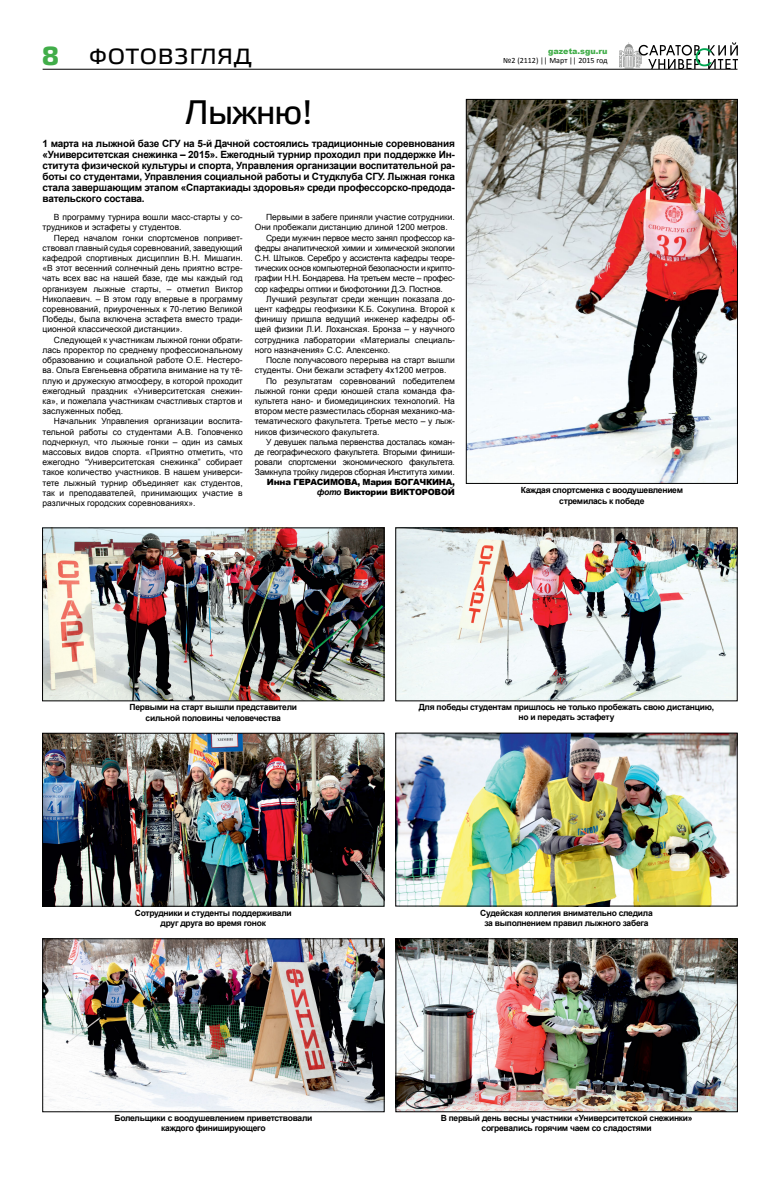
<style>
.page{position:relative;width:780px;height:1177px;background:#fff}
.page>*{position:absolute;margin:0;border:0;box-sizing:border-box;transform-origin:0 0}
.t1{font:34px "Elektra Text Pro";color:#000}
.t2{font:700 26px "Elektra Text Pro";color:#41ad49;scale:1.07 1}
.t3{font:22px "Elektra Text Pro";color:#000}
.t4{font:700 10px/11px "Arial";letter-spacing:-.02em;color:#000;text-align:justify}
.t5{font:8.5px/10.2px "Arial";color:#000;text-align:justify}
.t6{font:700 8.5px/10.2px "Arial";letter-spacing:-.03em;color:#000;text-align:center}
.t7{font:8.5px "Arial";letter-spacing:-.03em;color:#000}
.t8{font:8.5px "Arial";letter-spacing:-.02em;color:#000}
.t9{font:900 8.5px/10px "Arial";letter-spacing:-.03em;color:#000}
.t10{font:8px "Calibri";color:#000}
.t11{font:900 8px "Arial";color:#41ad49}
.s1{font-weight:700;font-style:italic}
</style>
<div class="page">
<img style="left:619px;top:43px;width:118px;height:25px">
<hr style="left:43px;top:69px;width:694px;height:1px;background:#000">
<img style="left:468px;top:101px;width:267px;height:380px">
<div style="left:466px;top:99px;width:271px;height:384px;border:1px solid #000"></div>
<img style="left:44px;top:735px;width:338px;height:169px">
<div style="left:42px;top:733px;width:342px;height:173px;border:1px solid #000"></div>
<img style="left:44px;top:529px;width:338px;height:170px">
<div style="left:42px;top:527px;width:342px;height:174px;border:1px solid #000"></div>
<img style="left:45px;top:940px;width:337px;height:169px">
<div style="left:43px;top:938px;width:341px;height:173px;border:1px solid #000"></div>
<img style="left:397px;top:529px;width:338px;height:170px">
<div style="left:395px;top:527px;width:342px;height:174px;border:1px solid #000"></div>
<img style="left:397px;top:735px;width:338px;height:169px">
<div style="left:395px;top:733px;width:342px;height:173px;border:1px solid #000"></div>
<img style="left:398px;top:940px;width:337px;height:169px">
<div style="left:396px;top:938px;width:341px;height:173px;border:1px solid #000"></div>
<h2 class="t2" style="left:42px;top:41px;width:18px">8</h2>
<p class="t10" style="left:503px;top:55px;width:106px">№2 (2112) || Март || 2015 год</p>
<p class="t11" style="left:548px;top:45px;width:61px">gazeta.sgu.ru</p>
<h3 class="t3" style="left:90px;top:45px;width:160px">Фотовзгляд</h3>
<h1 class="t1" style="left:184px;top:94px;width:130px">Лыжню!</h1>
<p class="t4" style="left:43px;top:138px;width:414px">1 марта на лыжной базе СГУ на 5-й Дачной состоялись традиционные соревнования «Университетская снежинка – 2015». Ежегодный турнир проходил при поддержке Ин&shy;ститута физической культуры и спорта, Управления организации воспитательной ра&shy;боты со студентами, Управления социальной работы и Студклуба СГУ. Лыжная гонка стала завершающим этапом «Спартакиады здоровья» среди профессорско-предода&shy;вательского состава.</p>
<p class="t5" style="left:43px;top:212px;width:202px;text-indent:11px">В программу турнира вошли масс-старты у со&shy;трудников и эстафеты у студентов.</p>
<p class="t5" style="left:43px;top:233px;width:202px;text-indent:11px">Перед началом гонки спортсменов попривет&shy;ствовал главный судья соревнований, заведующий кафедрой спортивных дисциплин В.Н. Мишагин. «В этот весенний солнечный день приятно встре&shy;чать всех вас на нашей базе, где мы каждый год организуем лыжные старты, – отметил Виктор Николаевич. – В этом году впервые в программу соревнований, приуроченных к 70-летию Великой Победы, была включена эстафета вместо тради&shy;ционной классической дистанции».</p>
<p class="t5" style="left:43px;top:335px;width:202px;text-indent:11px">Следующей к участникам лыжной гонки обрати&shy;лась проректор по среднему профессиональному образованию и социальной работе О.Е. Нестеро&shy;ва. Ольга Евгеньевна обратила внимание на ту тё&shy;плую и дружескую атмосферу, в которой проходит ежегодный праздник «Университетская снежин&shy;ка», и пожелала участникам счастливых стартов и заслуженных побед.</p>
<p class="t5" style="left:43px;top:416px;width:202px;text-indent:11px">Начальник Управления организации воспита&shy;тельной работы со студентами А.В. Головченко подчеркнул, что лыжные гонки – один из самых массовых видов спорта. «Приятно отметить, что ежегодно “Университетская снежинка” собирает такое количество участников. В нашем универси&shy;тете лыжный турнир объединяет как студентов, так и преподавателей, принимающих участие в различных городских соревнованиях».</p>
<p class="t5" style="left:266px;top:212px;width:190px">Первыми в забеге приняли участие сотрудники.</p>
<p class="t5" style="left:255px;top:222px;width:194px">Они пробежали дистанцию длиной 1200 метров.</p>
<p class="t7" style="left:266px;top:232px;width:190px">Среди мужчин первое место занял профессор ка-</p>
<p class="t7" style="left:255px;top:242px;width:202px">федры аналитической химии и химической экологии</p>
<p class="t7" style="left:255px;top:252px;width:202px">С.Н. Штыков. Серебро у ассистента кафедры теоре-</p>
<p class="t7" style="left:255px;top:263px;width:202px">тических основ компьютерной безопасности и крипто-</p>
<p class="t7" style="left:255px;top:273px;width:202px">графии Н.Н. Бондарева. На третьем месте – профес-</p>
<p class="t7" style="left:255px;top:283px;width:189px">сор кафедры оптики и биофотоники Д.Э. Постнов.</p>
<p class="t5" style="left:266px;top:294px;width:190px">Лучший результат среди женщин показала до-</p>
<p class="t5" style="left:255px;top:304px;width:202px">цент кафедры геофизики К.Б. Сокулина. Второй к</p>
<p class="t5" style="left:255px;top:314px;width:202px">финишу пришла ведущий инженер кафедры об-</p>
<p class="t5" style="left:255px;top:324px;width:202px">щей физики Л.И. Лоханская. Бронза – у научного</p>
<p class="t5" style="left:255px;top:335px;width:202px">сотрудника лаборатории «Материалы специаль-</p>
<p class="t5" style="left:255px;top:345px;width:137px">ного назначения» С.С. Алексенко.</p>
<p class="t5" style="left:266px;top:355px;width:190px">После получасового перерыва на старт вышли</p>
<p class="t5" style="left:255px;top:365px;width:193px">студенты. Они бежали эстафету 4х1200 метров.</p>
<p class="t5" style="left:266px;top:375px;width:190px">По результатам соревнований победителем</p>
<p class="t5" style="left:255px;top:386px;width:202px">лыжной гонки среди юношей стала команда фа-</p>
<p class="t5" style="left:255px;top:396px;width:202px">культета нано- и биомедицинских технологий. На</p>
<p class="t5" style="left:255px;top:406px;width:202px">втором месте разместилась сборная механико-ма-</p>
<p class="t5" style="left:255px;top:416px;width:202px">тематического факультета. Третье место – у лыж-</p>
<p class="t5" style="left:255px;top:426px;width:126px">ников физического факультета.</p>
<p class="t8" style="left:266px;top:436px;width:190px">У девушек пальма первенства досталась коман-</p>
<p class="t8" style="left:255px;top:446px;width:202px">де географического факультета. Вторыми финиши-</p>
<p class="t8" style="left:255px;top:456px;width:202px">ровали спортсменки экономического факультета.</p>
<p class="t8" style="left:255px;top:467px;width:202px">Замкнула тройку лидеров сборная Института химии.</p>
<p class="t9" style="left:317px;top:477px;width:139px;text-indent:-50px">Инна ГЕРАСИМОВА, Мария БОГАЧКИНА, <span class="s1">фото</span> Виктории Викторовой</p>
<p class="t6" style="left:520px;top:485px;width:164px">Каждая спортсменка с воодушевлением стремилась к победе</p>
<p class="t6" style="left:129px;top:702px;width:169px">Первыми на старт вышли представители сильной половины человечества</p>
<p class="t6" style="left:419px;top:702px;width:297px">Для победы студентам пришлось не только пробежать свою дистанцию, но и передать эстафету</p>
<p class="t6" style="left:135px;top:907px;width:158px">Сотрудники и студенты поддерживали друг друга во время гонок</p>
<p class="t6" style="left:480px;top:907px;width:174px">Судейская коллегия внимательно следила за выполнением правил лыжного забега</p>
<p class="t6" style="left:114px;top:1113px;width:199px">Болельщики с воодушевлением приветствовали каждого финиширующего</p>
<p class="t6" style="left:440px;top:1113px;width:253px">В первый день весны участники «Университетской снежинки» согревались горячим чаем со сладостями</p>
</div>
